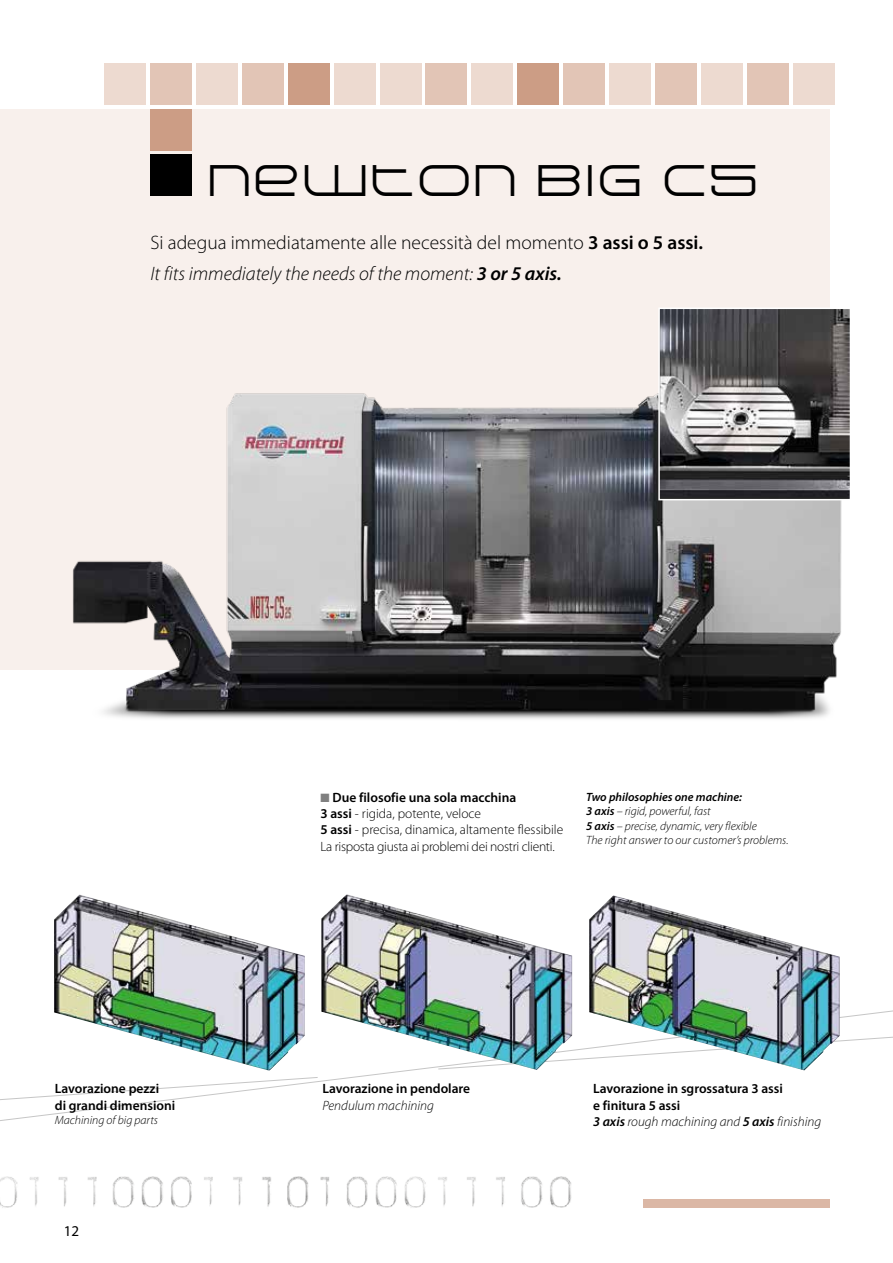
<style>
.page{position:relative;width:893px;height:1263px;background:#fff}
.page>*{position:absolute;margin:0;border:0;box-sizing:border-box;transform-origin:0 0}
.t1{font:45px "Arkitech";color:#000}
.t2{font:300 19.5px/32px "Myriad Pro";color:#000}
.t3{font:15px "Myriad Pro";color:#000}
.t4{font:300 13.5px/16.2px "Myriad Pro";letter-spacing:-.005em;color:#000}
.t5{font:600 13.5px/16.2px "Myriad Pro";color:#000}
.t6{font:italic 300 13.5px "Myriad Pro";color:#000}
.t7{font:italic 300 12px/14.4px "Myriad Pro";color:#000}
.s1{font-weight:600}
.s2{font-style:italic}
.s3{font-weight:600;font-style:italic}
.s4{color:#808080}
.s5{font-weight:300;font-style:italic}
</style>
<div class="page">
<svg style="left:572px;top:1007px;width:321px;height:53px"></svg>
<svg style="left:0;top:1077px;width:318px;height:39px"></svg>
<div style="left:0;top:109px;width:830px;height:561px;background:#f8f0ec"></div>
<div style="left:655px;top:64px;width:42px;height:41px;background:#e2c5b6"></div>
<div style="left:426px;top:64px;width:41px;height:41px;background:#e2c5b6"></div>
<div style="left:334px;top:64px;width:41px;height:41px;background:#eddad0"></div>
<div style="left:196px;top:64px;width:42px;height:41px;background:#eddad0"></div>
<div style="left:288px;top:64px;width:41px;height:41px;background:#cc9d85"></div>
<div style="left:793px;top:64px;width:41px;height:41px;background:#eddad0"></div>
<div style="left:105px;top:64px;width:41px;height:41px;background:#eddad0"></div>
<div style="left:701px;top:64px;width:41px;height:41px;background:#eddad0"></div>
<div style="left:472px;top:64px;width:41px;height:41px;background:#eddad0"></div>
<div style="left:150px;top:64px;width:42px;height:41px;background:#e2c5b6"></div>
<div style="left:150px;top:109px;width:42px;height:41px;background:#cc9d85"></div>
<div style="left:150px;top:154px;width:42px;height:42px;background:#000"></div>
<div style="left:747px;top:64px;width:41px;height:41px;background:#e2c5b6"></div>
<div style="left:518px;top:64px;width:41px;height:41px;background:#cc9d85"></div>
<div style="left:564px;top:64px;width:41px;height:41px;background:#e2c5b6"></div>
<div style="left:609px;top:64px;width:42px;height:41px;background:#eddad0"></div>
<div style="left:380px;top:64px;width:41px;height:41px;background:#eddad0"></div>
<div style="left:242px;top:64px;width:42px;height:41px;background:#e2c5b6"></div>
<img style="left:72px;top:393px;width:770px;height:326px">
<img style="left:661px;top:311px;width:187px;height:186px">
<div style="left:658px;top:308px;width:193px;height:192px;border:2px solid #fff"></div>
<div style="left:643px;top:1199px;width:187px;height:9px;background:#dbb7a5"></div>
<img style="left:0;top:1176px;width:572px;height:32px">
<img style="left:589px;top:895px;width:251px;height:175px">
<img style="left:321px;top:894px;width:251px;height:176px">
<img style="left:54px;top:894px;width:251px;height:176px">
<h1 class="t1" style="left:206px;top:150px;width:554px">NEWTON BIG C5</h1>
<h2 class="t2" style="left:150px;top:226px;width:554px">Si adegua immediatamente alle necessità del momento <span class="s1">3 assi o 5 assi.<br></span><span class="s2">It fits immediately the needs of the moment:</span> <span class="s3">3 or 5 axis.</span></h2>
<p class="t5" style="left:55px;top:1080px;width:122px">Lavorazione pezzi<br>di grandi dimensioni</p>
<p class="t7" style="left:55px;top:1112px;width:105px">Machining of big parts</p>
<p class="t3" style="left:64px;top:1222px;width:17px">12</p>
<p class="t4" style="left:320px;top:789px;width:244px"><span class="s4">■</span> <span class="s1">Due filosofie una sola macchina<br>3 assi</span> - rigida, potente, veloce<br><span class="s1">5 assi</span> - precisa, dinamica, altamente flessibile La risposta giusta ai problemi dei nostri clienti.</p>
<p class="t7" style="left:586px;top:789px;width:204px"><span class="s1">Two philosophies one machine:<br>3 axis</span> – rigid, powerful, fast<br><span class="s1">5 axis</span> – precise, dynamic, very flexible<br>The right answer to our customer’s problems.</p>
<p class="t5" style="left:322px;top:1080px;width:149px">Lavorazione in pendolare</p>
<p class="t6" style="left:322px;top:1097px;width:113px">Pendulum machining</p>
<p class="t5" style="left:593px;top:1080px;width:230px">Lavorazione in sgrossatura 3 assi<br>e finitura 5 assi<br><span class="s2">3 axis</span> <span class="s5">rough machining and</span> <span class="s2">5 axis</span> <span class="s5">finishing</span></p>
</div>
